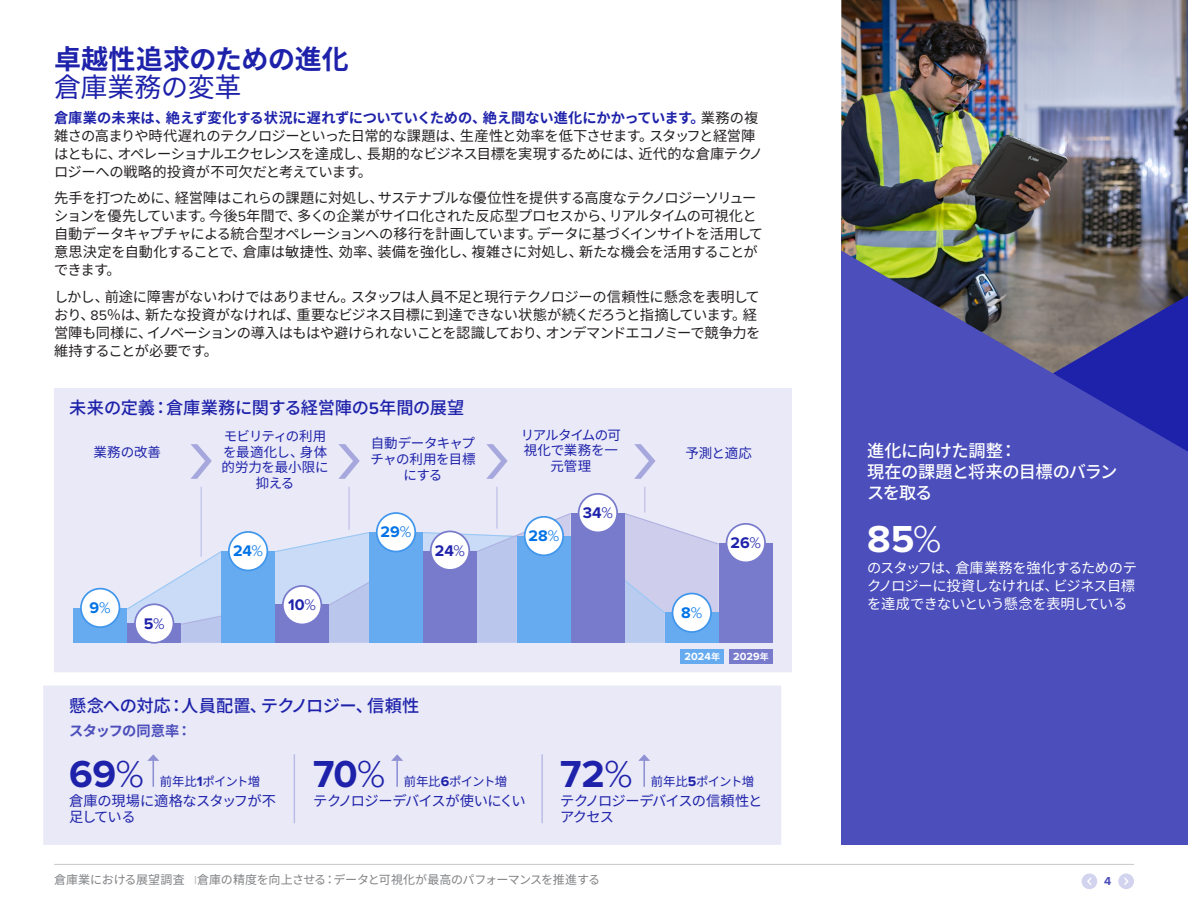
<style>
.page{position:relative;width:1188px;height:918px;background:#fff}
.page>*{position:absolute;margin:0;border:0;box-sizing:border-box;transform-origin:0 0}
.Body{font:700 39px "Proxima Nova";color:#1e22aa}
.Body-2{font:700 39px "Proxima Nova";color:#fff}
.Subhead-2{font:700 27px "Noto Sans JP";letter-spacing:-.005em;color:#1e22aa}
.Subhead-2-2{font:27px "Noto Sans JP";letter-spacing:-.01em;color:#1e22aa}
.Body-3{font:500 17.25px "Noto Sans JP";letter-spacing:-.015em;color:#1e22aa}
.Body-4{font:500 17.25px/21px "Noto Sans JP";letter-spacing:-.03em;color:#fff}
.Body-5{font:700 15.9px "Proxima Nova";letter-spacing:.005em;color:#1e22aa}
.Body-6{font:700 15.9px "Proxima Nova";color:#0073e6}
.Body-7{font:14.25px/18px "Noto Sans JP";letter-spacing:-.035em;color:#231f20}
.Body-8{font:14.25px/18px "Noto Sans JP";letter-spacing:-.03em;color:#fff}
.Body-9{font:14.25px/16.5px "Noto Sans JP";letter-spacing:-.04em;color:#1e22aa}
.Body-10{font:700 14.25px "Noto Sans JP";letter-spacing:-.05em;color:#4b4ebb}
.Body-11{font:13.5px/15.8px "Noto Sans JP";letter-spacing:-.02em;color:#1e22aa;text-align:center}
.Heading-1-Cover{font:12.45px "Noto Sans JP";letter-spacing:-.065em;color:#1e22aa}
.t1{font:12px "Noto Sans JP";letter-spacing:-.015em;color:#808285}
.t2{font:700 12px "Proxima Nova";color:#4b4ebb}
.Body-12{font:700 10.8px "Proxima Nova";letter-spacing:.015em;color:#fff}
.s1{font-weight:700;color:#1e22aa}
.s2{font-family:"Proxima Nova"}
.s3{font-family:"Proxima Nova";font-weight:600}
.s4{font-weight:300}
.s5{font-family:"Proxima Nova";font-weight:700;font-size:14.1px}
.s6{font-family:"Noto Sans JP";font-size:9px}
.s7{font-family:"Proxima Nova";color:#bcbdc0}
</style>
<div class="page">
<div style="left:841px;top:218px;width:347px;height:627px;background:#4b4ebb"></div>
<hr style="left:54px;top:864px;width:1080px;height:1px;background:#c7c8ca">
<div style="left:1118px;top:874px;width:16px;height:15px;background:#d2d3ee;border-radius:50%"></div>
<svg style="left:1124px;top:877px;width:5px;height:9px"></svg>
<div style="left:1082px;top:874px;width:15px;height:15px;background:#d2d3ee;border-radius:50%"></div>
<svg style="left:1087px;top:877px;width:4px;height:8px"></svg>
<img style="left:841px;top:0;width:347px;height:374px">
<svg style="left:1053px;top:295px;width:135px;height:157px"></svg>
<div style="left:54px;top:388px;width:738px;height:284px;background:#e9e9f7"></div>
<svg style="left:338px;top:444px;width:22px;height:35px"></svg>
<svg style="left:486px;top:444px;width:22px;height:35px"></svg>
<svg style="left:634px;top:444px;width:22px;height:35px"></svg>
<svg style="left:190px;top:444px;width:22px;height:35px"></svg>
<div style="left:719px;top:544px;width:54px;height:99px;background:#787acc"></div>
<div style="left:73px;top:608px;width:54px;height:35px;background:#66abf0"></div>
<div style="left:81px;top:589px;width:38px;height:38px;background:#fff;border-radius:50%"></div>
<div style="left:80px;top:588px;width:40px;height:40px;border:2px solid #4096ec;border-radius:50%"></div>
<div style="left:134px;top:603px;width:40px;height:41px;border:2px solid #787acc;border-radius:50%"></div>
<div style="left:727px;top:524px;width:38px;height:38px;background:#fff;border-radius:50%"></div>
<div style="left:726px;top:523px;width:40px;height:40px;border:2px solid #787acc;border-radius:50%"></div>
<svg style="left:127px;top:487px;width:593px;height:156px"></svg>
<div style="left:43px;top:686px;width:738px;height:159px;background:#e9e9f7"></div>
<hr style="left:152px;top:760px;width:2px;height:27px;background:#8f91d4">
<svg style="left:147px;top:754px;width:12px;height:7px"></svg>
<hr style="left:294px;top:754px;width:1px;height:69px;background:#bbbde6">
<hr style="left:396px;top:760px;width:2px;height:27px;background:#8f91d4">
<svg style="left:391px;top:754px;width:12px;height:7px"></svg>
<hr style="left:541px;top:754px;width:2px;height:69px;background:#bbbde6">
<hr style="left:643px;top:760px;width:2px;height:27px;background:#8f91d4">
<svg style="left:638px;top:754px;width:12px;height:7px"></svg>
<div style="left:729px;top:650px;width:44px;height:14px;background:#787acc"></div>
<div style="left:680px;top:650px;width:44px;height:14px;background:#66abf0"></div>
<p class="Subhead-2" style="left:54px;top:44px;width:296px">卓越性追求のための進化</p>
<p class="Subhead-2-2" style="left:54px;top:72px;width:189px">倉庫業務の変革</p>
<p class="Body-7" style="left:54px;top:109px;width:711px"><span class="s1">倉庫業の未来は、絶えず変化する状況に遅れずについていくための、絶え間ない進化にかかっています。</span>業務の複雑さの高まりや時代遅れのテクノロジーといった日常的な課題は、生産性と効率を低下させます。スタッフと経営陣はともに、オペレーショナルエクセレンスを達成し、長期的なビジネス目標を実現するためには、近代的な倉庫テクノロジーへの戦略的投資が不可欠だと考えています。</p>
<p class="Body-7" style="left:54px;top:190px;width:711px">先手を打つために、経営陣はこれらの課題に対処し、サステナブルな優位性を提供する高度なテクノロジーソリューションを優先しています。今後<span class="s2">5</span>年間で、多くの企業がサイロ化された反応型プロセスから、リアルタイムの可視化と自動データキャプチャによる統合型オペレーションへの移行を計画しています。データに基づくインサイトを活用して意思決定を自動化することで、倉庫は敏捷性、効率、装備を強化し、複雑さに対処し、新たな機会を活用することができます。</p>
<p class="Body-7" style="left:54px;top:288px;width:708px">しかし、前途に障害がないわけではありません。スタッフは人員不足と現行テクノロジーの信頼性に懸念を表明しており、<span class="s2">85</span>％は、新たな投資がなければ、重要なビジネス目標に到達できない状態が続くだろうと指摘しています。経営陣も同様に、イノベーションの導入はもはや避けられないことを認識しており、オンデマンドエコノミーで競争力を維持することが必要です。</p>
<p class="Body-3" style="left:69px;top:398px;width:397px">未来の定義：倉庫業務に関する経営陣の<span class="s3">5</span>年間の展望</p>
<p class="Body-11" style="left:93px;top:445px;width:69px">業務の改善</p>
<p class="Body-11" style="left:222px;top:428px;width:108px">モビリティの利用を最適化し、身体的労力を最小限に抑える</p>
<p class="Body-11" style="left:370px;top:436px;width:107px">自動データキャプチャの利用を目標にする</p>
<p class="Body-11" style="left:521px;top:427px;width:102px">リアルタイムの可視化で業務を一元管理</p>
<p class="Body-6" style="left:90px;top:598px;width:23px">9<span class="s4">%</span></p>
<p class="Body-5" style="left:144px;top:614px;width:22px">5<span class="s4">%</span></p>
<p class="Body-6" style="left:233px;top:542px;width:31px">24<span class="s4">%</span></p>
<p class="Body-5" style="left:288px;top:596px;width:30px">10<span class="s4">%</span></p>
<p class="Body-6" style="left:381px;top:523px;width:32px">29<span class="s4">%</span></p>
<p class="Body-6" style="left:529px;top:527px;width:32px">28<span class="s4">%</span></p>
<p class="Body-5" style="left:435px;top:541px;width:31px">24<span class="s4">%</span></p>
<p class="Body-5" style="left:583px;top:504px;width:32px">34<span class="s4">%</span></p>
<p class="Body-3" style="left:69px;top:696px;width:351px">懸念への対応：人員配置、テクノロジー、信頼性</p>
<p class="Body-10" style="left:69px;top:723px;width:124px">スタッフの同意率：</p>
<p class="Body" style="left:69px;top:751px;width:76px">69<span class="s4">%</span></p>
<p class="Heading-1-Cover" style="left:160px;top:775px;width:102px">前年比<span class="s5">1</span>ポイント増</p>
<p class="Body" style="left:313px;top:751px;width:74px">70<span class="s4">%</span></p>
<p class="Heading-1-Cover" style="left:404px;top:775px;width:105px">前年比<span class="s5">6</span>ポイント増</p>
<p class="Body" style="left:560px;top:751px;width:74px">72<span class="s4">%</span></p>
<p class="Body-11" style="left:685px;top:445px;width:68px">予測と適応</p>
<p class="Body-6" style="left:681px;top:603px;width:23px">8<span class="s4">%</span></p>
<p class="Body-5" style="left:731px;top:534px;width:32px">26<span class="s4">%</span></p>
<p class="Body-12" style="left:684px;top:650px;width:37px">2024<span class="s6">年</span></p>
<p class="Body-12" style="left:733px;top:650px;width:37px">2029<span class="s6">年</span></p>
<p class="Heading-1-Cover" style="left:651px;top:775px;width:105px">前年比<span class="s5">5</span>ポイント増</p>
<p class="Body-9" style="left:69px;top:793px;width:208px">倉庫の現場に適格なスタッフが不足している</p>
<p class="Body-9" style="left:313px;top:793px;width:214px">テクノロジーデバイスが使いにくい</p>
<p class="Body-9" style="left:560px;top:793px;width:204px">テクノロジーデバイスの信頼性とアクセス</p>
<p class="Body-4" style="left:867px;top:440px;width:252px">進化に向けた調整：<br>現在の課題と将来の目標のバランスを取る</p>
<p class="Body-2" style="left:867px;top:517px;width:76px">85<span class="s4">%</span></p>
<p class="Body-8" style="left:867px;top:559px;width:271px">のスタッフは、倉庫業務を強化するためのテクノロジーに投資しなければ、ビジネス目標を達成できないという懸念を表明している</p>
<p class="t1" style="left:54px;top:873px;width:548px">倉庫業における展望調査 <span class="s7">I</span>倉庫の精度を向上させる：データと可視化が最高のパフォーマンスを推進する</p>
<p class="t2" style="left:1104px;top:874px;width:9px">4</p>
</div>
